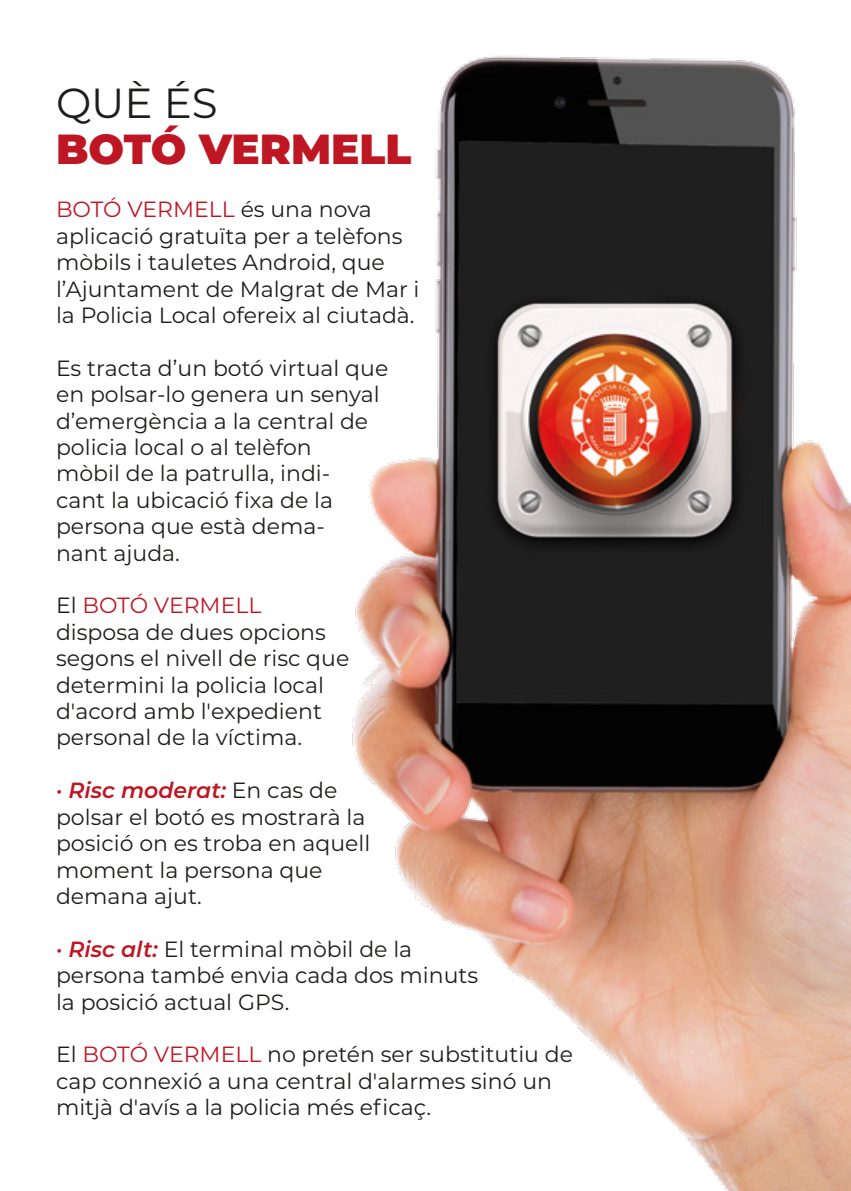
<style>
.page{position:relative;width:851px;height:1191px;background:#fff}
.page>*{position:absolute;margin:0;border:0;box-sizing:border-box;transform-origin:0 0}
.t1{font:900 42px "Montserrat";color:#be1622}
.t2{font:42px "Montserrat";color:#1d1d1b}
.t3{font:22px/26.4px "Montserrat";color:#1d1d1b}
.s1{color:#be1622}
.s2{font-weight:600;font-style:italic;color:#be1622}
</style>
<div class="page">
<img style="left:352px;top:56px;width:498px;height:1135px">
<h1 class="t2" style="left:56px;top:75px;width:163px">QUÈ ÉS</h1>
<h1 class="t1" style="left:56px;top:118px;width:357px">BOTÓ VERMELL</h1>
<p class="t3" style="left:56px;top:195px;width:365px"><span class="s1">BOTÓ VERMELL</span> és una nova aplicació gratuïta per a telèfons mòbils i tauletes Android, que l’Ajuntament de Malgrat de Mar i la Policia Local ofereix al ciutadà.</p>
<p class="t3" style="left:56px;top:354px;width:334px">Es tracta d’un botó virtual que en polsar-lo genera un senyal d’emergència a la central de policia local o al telèfon<br>mòbil de la patrulla, indi-<br>cant la ubicació fixa de la persona que està dema-<br>nant ajuda.</p>
<p class="t3" style="left:56px;top:591px;width:295px">El <span class="s1">BOTÓ VERMELL </span>disposa de dues opcions segons el nivell de risc que determini la policia local d'acord amb l'expedient personal de la víctima.</p>
<p class="t3" style="left:56px;top:776px;width:316px"><span class="s2">· Risc moderat:</span> En cas de polsar el botó es mostrarà la posició on es troba en aquell moment la persona que demana ajut.</p>
<p class="t3" style="left:56px;top:935px;width:423px"><span class="s2">· Risc alt:</span> El terminal mòbil de la persona també envia cada dos minuts la posició actual GPS.</p>
<p class="t3" style="left:56px;top:1040px;width:518px">El <span class="s1">BOTÓ VERMELL</span> no pretén ser substitutiu de cap connexió a una central d'alarmes sinó un mitjà d'avís a la policia més eficaç.</p>
</div>
